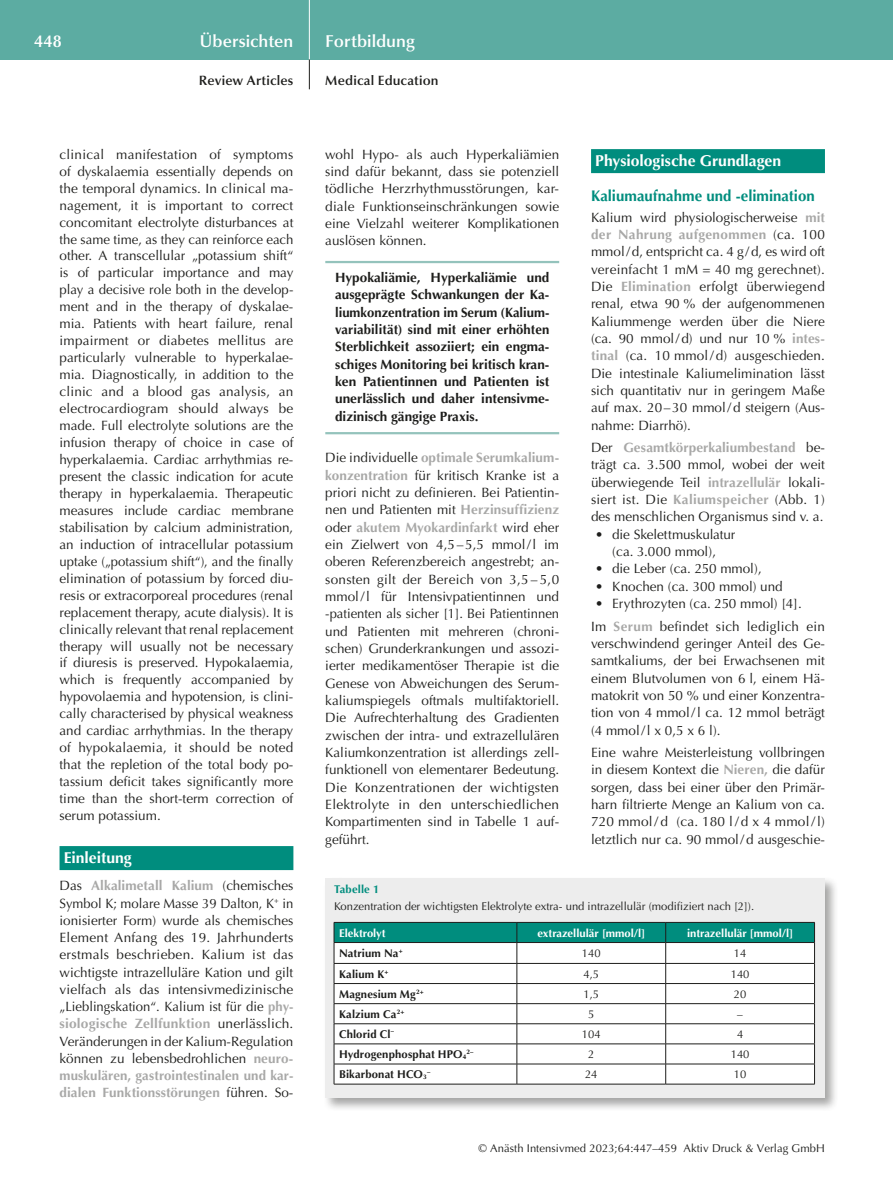
<style>
.page{position:relative;width:893px;height:1191px;background:#fff}
.page>*{position:absolute;margin:0;border:0;box-sizing:border-box;transform-origin:0 0}
.t1{font:600 17.25px "Optima";color:#fff}
.t2{font:700 15.75px "Optima";color:#fff}
.t3{font:700 15.45px "Optima";color:#008d7e}
.t4{font:13.5px/17.4px "Optima";color:#1d1d1b;text-align:justify}
.t5{font:700 13.5px/17.4px "Optima";color:#1d1d1b;text-align:justify}
.t6{font:13.5px/22.5px "Optima";letter-spacing:.02em;color:#1d1d1b}
.t7{font:600 13.5px "Optima";letter-spacing:.01em;color:#1d1d1b}
.t8{font:11.25px "Optima";color:#1d1d1b}
.t9{font:700 11.25px "Optima";letter-spacing:.01em;color:#1d1d1b}
.t10{font:700 11.25px "Optima";color:#fff}
.t11{font:700 11.25px "Optima";letter-spacing:.01em;color:#008d7e}
.t12{font:700 6.6px "Optima";color:#1d1d1b}
.s1{font-weight:700;color:#a8a8a7}
.s2{font-size:6.6px}
</style>
<div class="page">
<div style="left:0;top:0;width:893px;height:60px;background:#5caca2"></div>
<hr style="left:309px;top:0;width:1px;height:60px;background:#fff">
<svg style="left:309px;top:60px;width:1px;height:29px"></svg>
<div style="left:60px;top:846px;width:233px;height:24px;background:#008d7e"></div>
<hr style="left:325px;top:261px;width:234px;height:2px;background:#94c3bc">
<hr style="left:325px;top:432px;width:234px;height:2px;background:#94c3bc">
<div style="left:591px;top:149px;width:234px;height:24px;background:#008d7e"></div>
<div style="left:323px;top:876px;width:516px;height:235px;background:#1d1d1b;opacity:.4"></div>
<div style="left:325px;top:878px;width:500px;height:219px;background:#ededed"></div>
<svg style="left:334px;top:922px;width:481px;height:161px;background:#d4e4e2"></svg>
<hr style="left:334px;top:1083px;width:183px;height:1px;background:#1d1d1b">
<hr style="left:517px;top:1083px;width:149px;height:1px;background:#1d1d1b">
<hr style="left:666px;top:1083px;width:149px;height:1px;background:#1d1d1b">
<p class="t1" style="left:34px;top:31px;width:29px">448</p>
<p class="t1" style="left:200px;top:31px;width:95px">Übersichten</p>
<p class="t1" style="left:325px;top:31px;width:91px">Fortbildung</p>
<p class="t7" style="left:199px;top:73px;width:96px">Review Articles</p>
<p class="t7" style="left:325px;top:73px;width:115px">Medical Education</p>
<p class="t4" style="left:60px;top:146px;width:235px;line-height:17px">clinical manifestation of symptoms of dyskalaemia essentially depends on the temporal dynamics. In clinical ma&shy;nagement, it is important to correct concomitant electrolyte disturbances at the same time, as they can reinforce each other. A transcellular „potassium shift“ is of particular importance and may play a decisive role both in the develop&shy;ment and in the therapy of dyskalae&shy;mia. Patients with heart failure, renal impairment or diabetes mellitus are particularly vulnerable to hyperkalae&shy;mia. Diagnostically, in addition to the clinic and a blood gas analysis, an electrocardiogram should always be made. Full electrolyte solutions are the infusion therapy of choice in case of hyperkalaemia. Cardiac arrhythmias re&shy;present the classic indication for acute therapy in hyperkalaemia. Therapeutic measures include cardiac membrane stabilisation by calcium administration, an induction of intracellular potassium uptake („potassium shift“), and the finally elimination of potassium by forced diu&shy;resis or extracorporeal procedures (renal replacement therapy, acute dialysis). It is clinically relevant that renal replacement therapy will usually not be necessary if diuresis is preserved. Hypokalaemia, which is frequently accompanied by hypovolaemia and hypotension, is clini&shy;cally characterised by physical weakness and cardiac arrhythmias. In the therapy of hypokalaemia, it should be noted that the repletion of the total body po&shy;tassium deficit takes significantly more time than the short-term correction of serum potassium.</p>
<p class="t2" style="left:64px;top:849px;width:70px">Einleitung</p>
<p class="t4" style="left:60px;top:877px;width:235px;text-align:left">Das <span class="s1">Alkalimetall Kalium</span> (chemisches Symbol K; molare Masse 39 Dalton, K<sup>+</sup> in ionisierter Form) wurde als chemisches Element Anfang des 19. Jahrhunderts erstmals beschrieben. Kalium ist das wichtigste intrazelluläre Kation und gilt vielfach als das intensivmedizinische „Lieblingskation“. Kalium ist für die <span class="s1">phy&shy;siologische Zellfunktion</span> unerlässlich.<br>Veränderungen in der Kalium-Regulation können zu lebensbedrohlichen <span class="s1">neuro&shy;muskulären, gastrointestinalen und kar-- dialen Funktionsstörungen</span> führen. So-</p>
<p class="t4" style="left:325px;top:146px;width:235px">wohl Hypo- als auch Hyperkaliämien sind dafür bekannt, dass sie potenziell tödliche Herzrhythmusstörungen, kar&shy;diale Funktionseinschränkungen sowie eine Vielzahl weiterer Komplikationen auslösen können.</p>
<p class="t5" style="left:335px;top:269px;width:216px">Hypokaliämie, Hyperkaliämie und ausgeprägte Schwankungen der Ka&shy;liumkonzentration im Serum (Kalium&shy;variabilität) sind mit einer erhöhten Sterblichkeit assoziiert; ein engma&shy;schiges Monitoring bei kritisch kran&shy;ken Patientinnen und Patienten ist unerlässlich und daher intensivme&shy;dizinisch gängige Praxis.</p>
<p class="t4" style="left:325px;top:449px;width:235px">Die individuelle <span class="s1">optimale Serumkalium&shy;konzentration</span> für kritisch Kranke ist a priori nicht zu definieren. Bei Patientin&shy;nen und Patienten mit <span class="s1">Herzinsuffizienz </span>oder <span class="s1">akutem Myokardinfarkt</span> wird eher ein Zielwert von 4,5–5,5 mmol/l im oberen Referenzbereich angestrebt; an&shy;sonsten gilt der Bereich von 3,5 – 5,0 mmol/l für Intensivpatientinnen und -patienten als sicher [1]. Bei Patientinnen und Patienten mit mehreren (chroni&shy;schen) Grunderkrankungen und assozi&shy;ierter medikamentöser Therapie ist die Genese von Abweichungen des Serum&shy;kaliumspiegels oftmals multifaktoriell.<br>Die Aufrechterhaltung des Gradienten zwischen der intra- und extrazellulären Kaliumkonzentration ist allerdings zell&shy;funktionell von elementarer Bedeutung.<br>Die Konzentrationen der wichtigsten Elektrolyte in den unterschiedlichen Kompartimenten sind in Tabelle 1 auf&shy;geführt.</p>
<p class="t2" style="left:595px;top:152px;width:187px">Physiologische Grundlagen</p>
<p class="t3" style="left:591px;top:187px;width:225px">Kaliumaufnahme und -elimination</p>
<p class="t4" style="left:591px;top:208px;width:235px">Kalium wird physiologischerweise <span class="s1">mit der Nahrung aufgenommen</span> (ca. 100 mmol/d, entspricht ca. 4 g /d, es wird oft vereinfacht 1 mM = 40 mg gerechnet).<br>Die <span class="s1">Elimination</span> erfolgt überwiegend renal, etwa 90 % der aufgenommenen Kaliummenge werden über die Niere (ca. 90 mmol/d) und nur 10 % <span class="s1">intes&shy;tinal</span> (ca. 10 mmol / d) ausgeschieden.<br>Die intestinale Kaliumelimination lässt sich quantitativ nur in geringem Maße auf max. 20–30 mmol/d steigern (Aus&shy;nahme: Diarrhö).</p>
<p class="t4" style="left:591px;top:439px;width:235px">Der <span class="s1">Gesamtkörperkaliumbestand</span> be&shy;trägt ca. 3.500 mmol, wobei der weit überwiegende Teil <span class="s1">intrazellulär</span> lokali&shy;siert ist. Die <span class="s1">Kaliumspeicher</span> (Abb. 1) des menschlichen Organismus sind v. a.</p>
<p class="t4" style="left:595px;top:525px;width:142px;text-align:center">• die Skelettmuskulatur (ca. 3.000 mmol),</p>
<p class="t4" style="left:595px;top:560px;width:168px">• die Leber (ca. 250 mmol),</p>
<p class="t4" style="left:595px;top:577px;width:189px">• Knochen (ca. 300 mmol) und</p>
<p class="t6" style="left:591px;top:592px;width:235px;text-indent:4px">• Erythrozyten (ca. 250 mmol) [4].<br>Im <span class="s1">Serum</span> befindet sich lediglich ein</p>
<p class="t4" style="left:591px;top:635px;width:235px">verschwindend geringer Anteil des Ge&shy;samtkaliums, der bei Erwachsenen mit einem Blutvolumen von 6 l, einem Hä&shy;matokrit von 50 % und einer Konzentra&shy;tion von 4 mmol/l ca. 12 mmol beträgt (4 mmol/l x 0,5 x 6 l).</p>
<p class="t4" style="left:591px;top:744px;width:235px">Eine wahre Meisterleistung vollbringen in diesem Kontext die <span class="s1">Nieren,</span> die dafür sorgen, dass bei einer über den Primär&shy;harn filtrierte Menge an Kalium von ca.<br>720 mmol / d (ca. 180 l / d x 4 mmol / l) letztlich nur ca. 90 mmol/d ausgeschie-</p>
<p class="t11" style="left:334px;top:882px;width:47px">Tabelle 1</p>
<p class="t8" style="left:334px;top:899px;width:422px">Konzentration der wichtigsten Elektrolyte extra- und intrazellulär (modifiziert nach [2]).</p>
<p class="t10" style="left:339px;top:926px;width:48px">Elektrolyt</p>
<p class="t10" style="left:537px;top:926px;width:109px">extrazellulär [mmol/l]</p>
<p class="t10" style="left:687px;top:926px;width:107px">intrazellulär [mmol/l]</p>
<p class="t9" style="left:339px;top:946px;width:65px">Natrium Na<sup>+</sup></p>
<p class="t8" style="left:582px;top:946px;width:20px">140</p>
<p class="t8" style="left:734px;top:946px;width:14px">14</p>
<p class="t9" style="left:339px;top:967px;width:51px">Kalium K<sup>+</sup></p>
<p class="t8" style="left:583px;top:967px;width:17px">4,5</p>
<p class="t8" style="left:731px;top:967px;width:20px">140</p>
<p class="t9" style="left:339px;top:987px;width:86px">Magnesium Mg<sup>2+</sup></p>
<p class="t8" style="left:583px;top:987px;width:17px">1,5</p>
<p class="t8" style="left:734px;top:987px;width:14px">20</p>
<p class="t9" style="left:339px;top:1007px;width:67px">Kalzium Ca<sup>2+</sup></p>
<p class="t8" style="left:588px;top:1007px;width:8px">5</p>
<p class="t8" style="left:737px;top:1007px;width:7px">–</p>
<p class="t9" style="left:339px;top:1027px;width:53px">Chlorid Cl</p>
<p class="t12" style="left:391px;top:1026px;width:5px">–</p>
<p class="t8" style="left:582px;top:1027px;width:20px">104</p>
<p class="t8" style="left:737px;top:1027px;width:8px">4</p>
<p class="t9" style="left:339px;top:1047px;width:129px">Hydrogenphosphat HPO<span class="s2">4</span></p>
<p class="t12" style="left:466px;top:1048px;width:9px">2–</p>
<p class="t8" style="left:588px;top:1047px;width:8px">2</p>
<p class="t8" style="left:731px;top:1047px;width:20px">140</p>
<p class="t9" style="left:339px;top:1067px;width:89px">Bikarbonat HCO<span class="s2">3</span></p>
<p class="t12" style="left:427px;top:1068px;width:5px">–</p>
<p class="t8" style="left:585px;top:1067px;width:14px">24</p>
<p class="t8" style="left:734px;top:1067px;width:14px">10</p>
<p class="t8" style="left:478px;top:1142px;width:348px">© Anästh Intensivmed 2023;64:447–459 Aktiv Druck &amp; Verlag GmbH</p>
</div>
